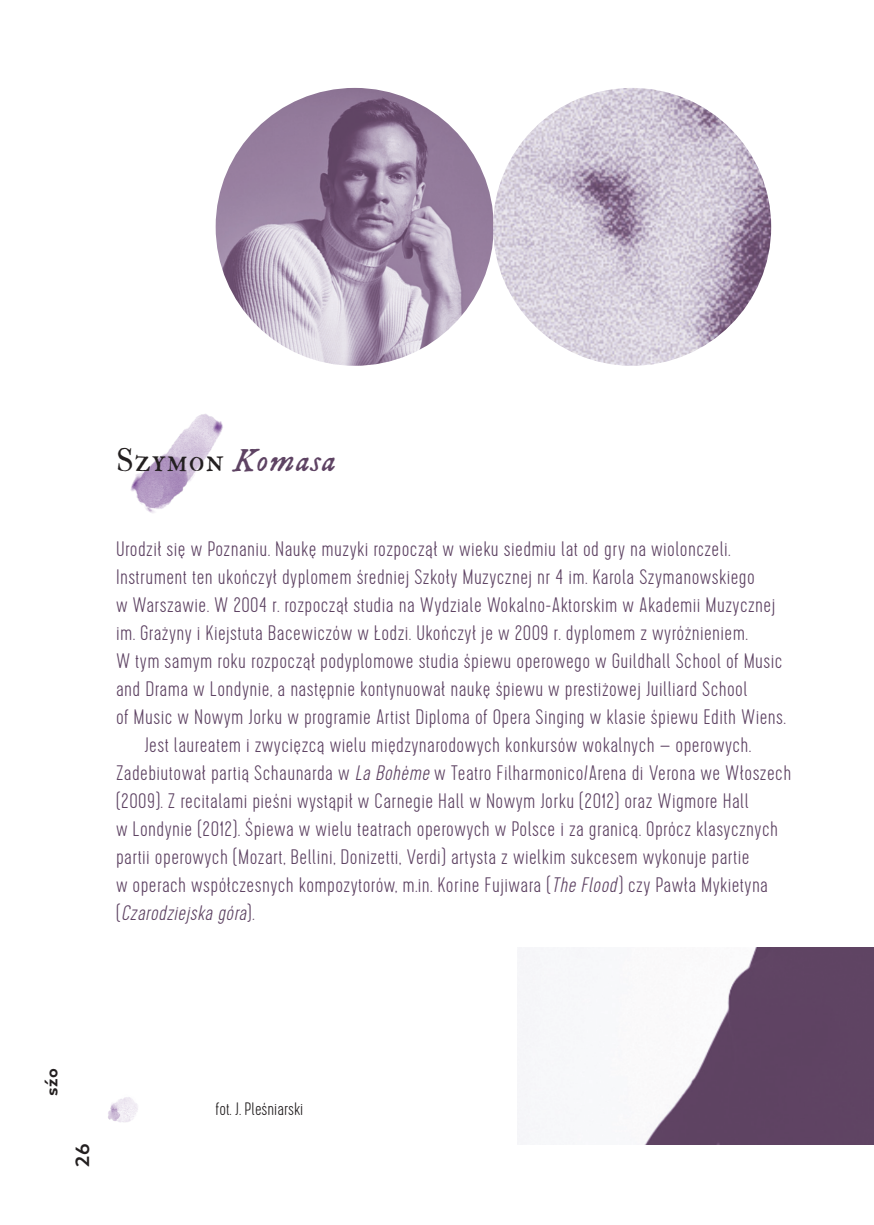
<style>
.page{position:relative;width:874px;height:1225px;background:#fff}
.page>*{position:absolute;margin:0;border:0;box-sizing:border-box;transform-origin:0 0}
.tytuł_nazwisko{font:32px "IM FELL Double Pica SC";letter-spacing:.035em;color:#231f20}
.TEKST_GŁÓWNY{font:100 21px/28px "Cervo";letter-spacing:.02em;color:#5e4363}
.t1{font:600 20px "Arquitecta";color:#231f20}
.TEKST_GŁÓWNY-2{font:100 18px "Cervo";color:#231f20}
.s1{font-family:"IM FELL DW Pica Italic";color:#5e4363}
.s2{font-style:italic}
</style>
<div class="page">
<img style="left:130px;top:414px;width:93px;height:99px">
<img style="left:215px;top:88px;width:278px;height:278px;border-radius:139px">
<img style="left:517px;top:947px;width:356px;height:197px">
<img style="left:493px;top:88px;width:277px;height:278px;border-radius:139px">
<img style="left:108px;top:1097px;width:30px;height:25px">
<p class="tytuł_nazwisko" style="left:116px;top:441px;width:221px">Szymon <span class="s1">Komasa</span></p>
<p class="TEKST_GŁÓWNY" style="left:116px;top:535px;width:671px">Urodził się w Poznaniu. Naukę muzyki rozpoczął w wieku siedmiu lat od gry na wiolonczeli.<br>Instrument ten ukończył dyplomem średniej Szkoły Muzycznej nr 4 im. Karola Szymanowskiego<br>w Warszawie. W 2004 r. rozpoczął studia na Wydziale Wokalno-Aktorskim w Akademii Muzycznej im. Grażyny i Kiejstuta Bacewiczów w Łodzi. Ukończył je w 2009 r. dyplomem z wyróżnieniem.<br>W tym samym roku rozpoczął podyplomowe studia śpiewu operowego w Guildhall School of Music and Drama w Londynie, a następnie kontynuował naukę śpiewu w prestiżowej Juilliard School<br>of Music w Nowym Jorku w programie Artist Diploma of Opera Singing w klasie śpiewu Edith Wiens.</p>
<p class="TEKST_GŁÓWNY" style="left:116px;top:731px;width:676px;text-indent:28px">Jest laureatem i zwycięzcą wielu międzynarodowych konkursów wokalnych – operowych.<br>Zadebiutował partią Schaunarda w <span class="s2">La Bohème</span> w Teatro Filharmonico/Arena di Verona we Włoszech (2009). Z recitalami pieśni wystąpił w Carnegie Hall w Nowym Jorku (2012) oraz Wigmore Hall<br>w Londynie (2012). Śpiewa w wielu teatrach operowych w Polsce i za granicą. Oprócz klasycznych partii operowych (Mozart, Bellini, Donizetti, Verdi) artysta z wielkim sukcesem wykonuje partie<br>w operach współczesnych kompozytorów, m.in. Korine Fujiwara (<span class="s2">The Flood</span>) czy Pawła Mykietyna (<span class="s2">Czarodziejska góra</span>)<span class="s2">.</span></p>
<p class="t1" style="left:37px;top:1096px;width:30px;rotate:-90deg">sźo</p>
<p class="t1" style="left:69px;top:1166px;width:25px;rotate:-90deg">26</p>
<p class="TEKST_GŁÓWNY-2" style="left:215px;top:1098px;width:89px">fot. J. Pleśniarski</p>
</div>
